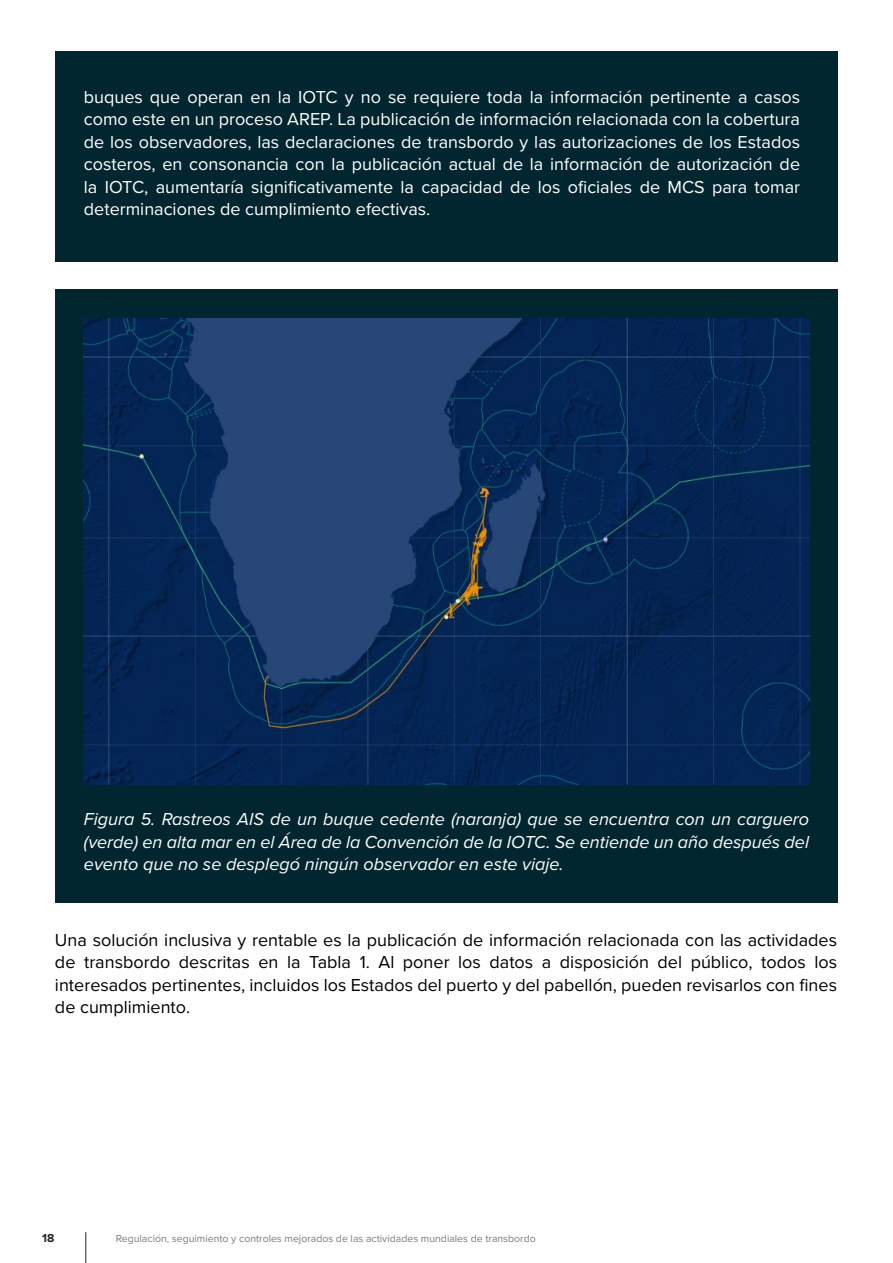
<style>
.page{position:relative;width:893px;height:1263px;background:#fff}
.page>*{position:absolute;margin:0;border:0;box-sizing:border-box;transform-origin:0 0}
.t1{font:18px/22.5px "Proxima Nova";color:#fff;text-align:justify}
.t2{font:18px/22.5px "Proxima Nova";color:#000;text-align:justify}
.t3{font:italic 18px/22.5px "Proxima Nova";color:#fff;text-align:justify}
.t4{font:700 12px "Proxima Nova";color:#202425}
.t5{font:10.5px "Proxima Nova";color:#7c7c7c}
</style>
<div class="page">
<hr style="left:85px;top:1232px;width:1px;height:31px;background:#202425">
<div style="left:55px;top:289px;width:783px;height:614px;background:#02262f"></div>
<img style="left:84px;top:318px;width:725px;height:467px">
<div style="left:55px;top:51px;width:783px;height:210px;background:#02262f"></div>
<p class="t1" style="left:84px;top:85px;width:718px">buques que operan en la IOTC y no se requiere toda la información pertinente a casos como este en un proceso AREP. La publicación de información relacionada con la cobertura de los observadores, las declaraciones de transbordo y las autorizaciones de los Estados costeros, en consonancia con la publicación actual de la información de autorización de la IOTC, aumentaría significativamente la capacidad de los oficiales de MCS para tomar determinaciones de cumplimiento efectivas.</p>
<p class="t3" style="left:84px;top:807px;width:727px">Figura 5. Rastreos AIS de un buque cedente (naranja) que se encuentra con un carguero (verde) en alta mar en el Área de la Convención de la IOTC. Se entiende un año después del evento que no se desplegó ningún observador en este viaje.</p>
<p class="t2" style="left:55px;top:927px;width:784px">Una solución inclusiva y rentable es la publicación de información relacionada con las actividades de transbordo descritas en la Tabla 1. Al poner los datos a disposición del público, todos los interesados pertinentes, incluidos los Estados del puerto y del pabellón, pueden revisarlos con fines de cumplimiento.</p>
<p class="t4" style="left:42px;top:1229px;width:14px">18</p>
<p class="t5" style="left:116px;top:1230px;width:421px">Regulación, seguimiento y controles mejorados de las actividades mundiales de transbordo</p>
</div>
